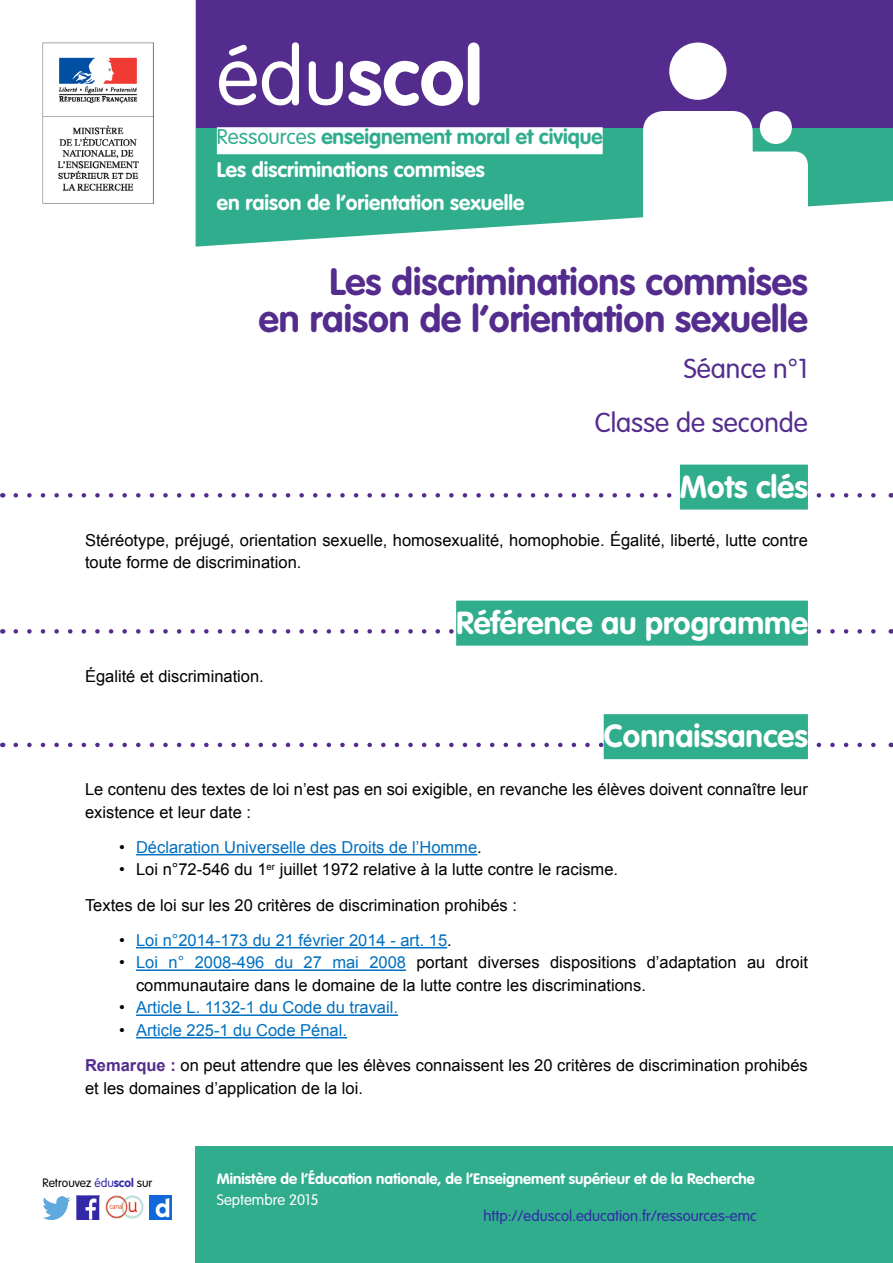
<style>
.page{position:relative;width:893px;height:1263px;background:#fff}
.page>*{position:absolute;margin:0;border:0;box-sizing:border-box;transform-origin:0 0}
.t1{font:700 81px "VAG Rounded Std";color:#fff}
.Titre_Document{font:700 37.5px/37.5px "VAG Rounded Std";color:#542c8d;text-align:right}
.Titre_1{font:700 31.5px "VAG Rounded Std";color:#fff}
.Titre_de_collection{font:300 27px "VAG Rounded Std";color:#542c8d}
.t2{font:700 21px/33px "VAG Rounded Std";color:#fff}
.t3{font:16.5px/22.5px "Arial";color:#000}
.t4{font:16.5px "Arial";color:#0070c0}
.t5{font:700 15px "VAG Rounded Std";color:#fff}
.t6{font:300 15px "VAG Rounded Std";color:#3229a7}
.t7{font:300 15px "VAG Rounded Std";color:#fff}
.t8{font:300 12px "VAG Rounded Std";color:#000}
.s1{font-weight:300}
.s2{font-weight:300;color:#2fad8d}
.s3{color:#2fad8d}
.s4{color:#000}
.s5{color:#0070c0}
.s6{font-weight:700;color:#542c8d}
.s7{color:#3229a7}
.s8{font-weight:700;color:#3229a7}
</style>
<div class="page">
<svg style="left:196px;top:128px;width:697px;height:119px;fill:#2fad8d"></svg>
<img style="left:43px;top:43px;width:110px;height:160px">
<div style="left:196px;top:0;width:697px;height:128px;background:#542c8d"></div>
<div style="left:217px;top:127px;width:386px;height:27px;background:#fff"></div>
<div style="left:760px;top:111px;width:32px;height:33px;background:#fff;border-radius:50%"></div>
<div style="left:643px;top:111px;width:110px;height:144px;background:#fff;border-radius:20px"></div>
<div style="left:725px;top:152px;width:83px;height:103px;background:#fff;border-radius:14px"></div>
<div style="left:669px;top:43px;width:58px;height:57px;background:#fff;border-radius:50%"></div>
<div style="left:196px;top:1146px;width:697px;height:117px;background:#2fad8d"></div>
<img style="left:76px;top:1196px;width:24px;height:23px">
<img style="left:43px;top:1197px;width:27px;height:22px">
<img style="left:149px;top:1196px;width:23px;height:23px">
<img style="left:105px;top:1196px;width:38px;height:22px">
<svg style="left:16px;top:493px;width:860px;height:5px"></svg>
<div style="left:680px;top:465px;width:128px;height:45px;background:#2fad8d"></div>
<svg style="left:16px;top:629px;width:860px;height:5px"></svg>
<div style="left:456px;top:601px;width:352px;height:45px;background:#2fad8d"></div>
<svg style="left:16px;top:743px;width:860px;height:4px"></svg>
<div style="left:604px;top:714px;width:204px;height:45px;background:#2fad8d"></div>
<hr style="left:136px;top:854px;width:341px;height:1px;background:#0070c0">
<hr style="left:136px;top:947px;width:311px;height:1px;background:#0070c0">
<hr style="left:136px;top:969px;width:270px;height:2px;background:#0070c0">
<hr style="left:136px;top:1014px;width:262px;height:2px;background:#0070c0">
<hr style="left:136px;top:1037px;width:211px;height:1px;background:#0070c0">
<h1 class="t1" style="left:217px;top:29px;width:267px"><span class="s1">édu</span>scol</h1>
<p class="t2" style="left:217px;top:121px;width:387px"><span class="s2">Ressources</span> <span class="s3">enseignement moral et civique<br></span>Les discriminations commises<br>en raison de l’orientation sexuelle</p>
<p class="Titre_Document" style="left:259px;top:264px;width:551px">Les discriminations commises<br>en raison de l’orientation sexuelle</p>
<p class="Titre_de_collection" style="left:684px;top:353px;width:126px">Séance n°1</p>
<p class="Titre_de_collection" style="left:595px;top:407px;width:215px">Classe de seconde</p>
<h1 class="Titre_1" style="left:680px;top:468px;width:130px">Mots clés</h1>
<p class="t3" style="left:85px;top:529px;width:724px">Stéréotype, préjugé, orientation sexuelle, homosexualité, homophobie. Égalité, liberté, lutte contre toute forme de discrimination.</p>
<p class="t3" style="left:85px;top:665px;width:180px">Égalité et discrimination.</p>
<h1 class="Titre_1" style="left:456px;top:604px;width:353px">Référence au programme</h1>
<h1 class="Titre_1" style="left:604px;top:717px;width:206px">Connaissances</h1>
<p class="t3" style="left:85px;top:778px;width:724px">Le contenu des textes de loi n’est pas en soi exigible, en revanche les élèves doivent connaître leur existence et leur date :</p>
<p class="t4" style="left:119px;top:836px;width:364px"><span class="s4">•</span> Déclaration Universelle des Droits de l’Homme<span class="s4">.</span></p>
<p class="t3" style="left:119px;top:858px;width:501px">• Loi n°72-546 du 1<sup>er</sup> juillet 1972 relative à la lutte contre le racisme.</p>
<p class="t3" style="left:85px;top:894px;width:433px">Textes de loi sur les 20 critères de discrimination prohibés :</p>
<p class="t4" style="left:119px;top:929px;width:334px"><span class="s4">•</span> Loi n°2014-173 du 21 février 2014 - art. 15<span class="s4">.</span></p>
<p class="t3" style="left:136px;top:951px;width:673px;text-indent:-17px">• <span class="s5">Loi n° 2008-496 du 27 mai 2008</span> portant diverses dispositions d’adaptation au droit communautaire dans le domaine de la lutte contre les discriminations.</p>
<p class="t4" style="left:119px;top:997px;width:280px"><span class="s4">•</span> Article L. 1132-1 du Code du travail.</p>
<p class="t4" style="left:119px;top:1019px;width:229px"><span class="s4">•</span> Article 225-1 du Code Pénal.</p>
<p class="t3" style="left:85px;top:1054px;width:724px"><span class="s6">Remarque :</span> on peut attendre que les élèves connaissent les 20 critères de discrimination prohibés et les domaines d’application de la loi.</p>
<p class="t8" style="left:43px;top:1176px;width:111px">Retrouvez <span class="s7">édu</span><span class="s8">scol</span> sur</p>
<p class="t5" style="left:217px;top:1170px;width:540px">Ministère de l’Éducation nationale, de l’Enseignement supérieur et de la Recherche</p>
<p class="t7" style="left:217px;top:1191px;width:103px">Septembre 2015</p>
<p class="t6" style="left:483px;top:1207px;width:275px">http://eduscol.education.fr/ressources-emc</p>
</div>
